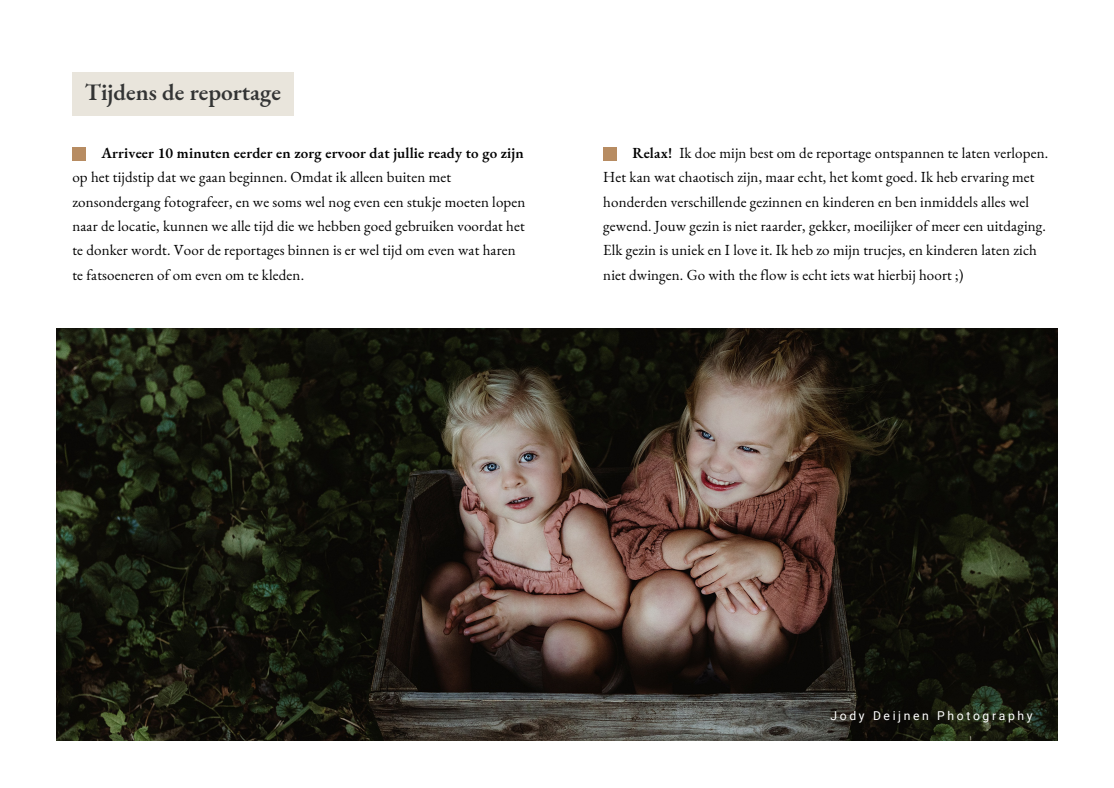
<style>
.page{position:relative;width:1114px;height:788px;background:#fff}
.page>*{position:absolute;margin:0;border:0;box-sizing:border-box;transform-origin:0 0}
.t1{font:600 23.5px "EB Garamond";color:#333434}
.t2{font:15px/24.4px "EB Garamond";letter-spacing:.01em;color:#000}
.t3{font:12.15px "Roboto";letter-spacing:.22em;color:#fff}
.s1{font-weight:600}
</style>
<div class="page">
<div style="left:72px;top:147px;width:13px;height:13px;background:#b78c62"></div>
<div style="left:603px;top:147px;width:13px;height:13px;background:#b78c62"></div>
<img style="left:56px;top:328px;width:1002px;height:412px">
<div style="left:72px;top:72px;width:222px;height:44px;background:#e9e5dc"></div>
<p class="t1" style="left:85px;top:77px;width:198px">Tijdens de reportage</p>
<p class="t2" style="left:72px;top:140px;width:454px;text-indent:29px"><span class="s1">Arriveer 10 minuten eerder en zorg ervoor dat jullie ready to go zijn </span>op het tijdstip dat we gaan beginnen. Omdat ik alleen buiten met zonsondergang fotografeer, en we soms wel nog even een stukje moeten lopen naar de locatie, kunnen we alle tijd die we hebben goed gebruiken voordat het te donker wordt. Voor de reportages binnen is er wel tijd om even wat haren te fatsoeneren of om even om te kleden.</p>
<p class="t2" style="left:603px;top:140px;width:446px;text-indent:29px"><span class="s1">Relax!</span> Ik doe mijn best om de reportage ontspannen te laten verlopen.<br>Het kan wat chaotisch zijn, maar echt, het komt goed. Ik heb ervaring met honderden verschillende gezinnen en kinderen en ben inmiddels alles wel gewend. Jouw gezin is niet raarder, gekker, moeilijker of meer een uitdaging.<br>Elk gezin is uniek en I love it. Ik heb zo mijn trucjes, en kinderen laten zich niet dwingen. Go with the flow is echt iets wat hierbij hoort ;)</p>
<p class="t3" style="left:830px;top:709px;width:204px">Jody Deijnen Photography</p>
</div>
